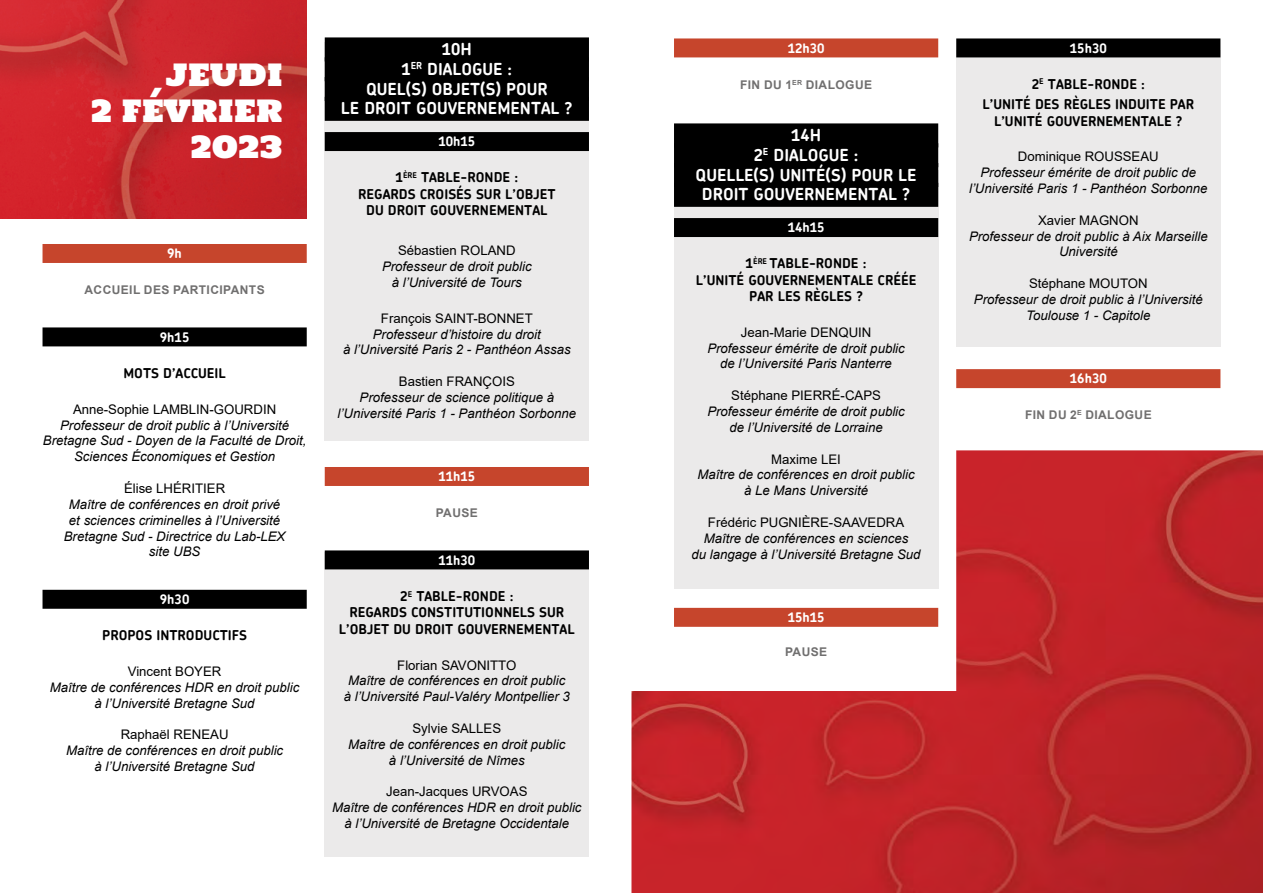
<style>
.page{position:relative;width:1263px;height:893px;background:#fff}
.page>*{position:absolute;margin:0;border:0;box-sizing:border-box;transform-origin:0 0}
.t1{font:30px/36px "Holtwood One SC";color:#fff;text-align:right}
.t2{font:700 16.5px/19.8px "Chevin";color:#fff;text-align:center}
.t3{font:700 13.5px/16.2px "Chevin";color:#000;text-align:center}
.t4{font:italic 13.2px/15.9px "Arial";color:#000;text-align:center}
.t5{font:13.2px "Arial";color:#000}
.t6{font:700 13.2px "Chevin";color:#fff}
.t7{font:700 12px "Arial";letter-spacing:.035em;color:#706f6f}
</style>
<div class="page">
<div style="left:674px;top:170px;width:264px;height:419px;background:#ebeaea"></div>
<div style="left:325px;top:43px;width:264px;height:398px;background:#ebeaea"></div>
<div style="left:956px;top:50px;width:264px;height:297px;background:#ebeaea"></div>
<div style="left:325px;top:553px;width:264px;height:304px;background:#ebeaea"></div>
<img style="left:0;top:0;width:307px;height:219px">
<div style="left:43px;top:244px;width:264px;height:19px;background:#c6452c"></div>
<div style="left:43px;top:327px;width:264px;height:19px;background:#000"></div>
<div style="left:43px;top:590px;width:264px;height:19px;background:#000"></div>
<div style="left:325px;top:37px;width:264px;height:24px;background:#000"></div>
<div style="left:325px;top:57px;width:264px;height:24px;background:#000"></div>
<div style="left:325px;top:77px;width:264px;height:24px;background:#000"></div>
<div style="left:325px;top:97px;width:264px;height:24px;background:#000"></div>
<div style="left:325px;top:132px;width:264px;height:19px;background:#000"></div>
<div style="left:325px;top:467px;width:264px;height:19px;background:#c6452c"></div>
<div style="left:325px;top:550px;width:264px;height:19px;background:#000"></div>
<div style="left:674px;top:38px;width:264px;height:19px;background:#c6452c"></div>
<div style="left:674px;top:123px;width:264px;height:24px;background:#000"></div>
<div style="left:674px;top:143px;width:264px;height:24px;background:#000"></div>
<div style="left:674px;top:163px;width:264px;height:24px;background:#000"></div>
<div style="left:674px;top:183px;width:264px;height:24px;background:#000"></div>
<div style="left:674px;top:218px;width:264px;height:19px;background:#000"></div>
<div style="left:956px;top:38px;width:264px;height:19px;background:#000"></div>
<div style="left:956px;top:369px;width:264px;height:19px;background:#c6452c"></div>
<img style="left:631px;top:450px;width:632px;height:443px">
<h1 class="t1" style="left:91px;top:58px;width:193px">JEUDI<br>2 FÉVRIER<br>2023</h1>
<p class="t6" style="left:167px;top:245px;width:16px">9h</p>
<p class="t7" style="left:85px;top:281px;width:182px">ACCUEIL DES PARTICIPANTS</p>
<p class="t6" style="left:160px;top:328px;width:31px">9h15</p>
<p class="t3" style="left:123px;top:365px;width:104px">MOTS D’ACCUEIL</p>
<p class="t5" style="left:73px;top:400px;width:205px">Anne-Sophie LAMBLIN-GOURDIN</p>
<p class="t4" style="left:43px;top:417px;width:265px">Professeur de droit public à l’Université<br>Bretagne Sud - Doyen de la Faculté de Droit,<br>Sciences Économiques et Gestion</p>
<p class="t5" style="left:124px;top:479px;width:103px">Élise LHÉRITIER</p>
<p class="t4" style="left:64px;top:496px;width:223px">Maître de conférences en droit privé et sciences criminelles à l’Université<br>Bretagne Sud - Directrice du Lab-LEX site UBS</p>
<p class="t6" style="left:160px;top:590px;width:31px">9h30</p>
<p class="t3" style="left:102px;top:627px;width:146px">PROPOS INTRODUCTIFS</p>
<p class="t5" style="left:128px;top:662px;width:95px">Vincent BOYER</p>
<p class="t4" style="left:50px;top:679px;width:251px">Maître de conférences HDR en droit public à l’Université Bretagne Sud</p>
<p class="t5" style="left:121px;top:726px;width:109px">Raphaël RENEAU</p>
<p class="t4" style="left:66px;top:743px;width:219px">Maître de conférences en droit public à l’Université Bretagne Sud</p>
<p class="t2" style="left:341px;top:39px;width:233px">10H<br>1<sup>ER</sup> DIALOGUE :<br>QUEL(S) OBJET(S) POUR<br>LE DROIT GOUVERNEMENTAL ?</p>
<p class="t6" style="left:438px;top:133px;width:38px">10h15</p>
<p class="t3" style="left:358px;top:169px;width:199px">1<sup>ÈRE</sup> TABLE-RONDE :<br>REGARDS CROISÉS SUR L’OBJET<br>DU DROIT GOUVERNEMENTAL</p>
<p class="t5" style="left:398px;top:241px;width:119px">Sébastien ROLAND</p>
<p class="t4" style="left:382px;top:258px;width:151px">Professeur de droit public à l’Université de Tours</p>
<p class="t5" style="left:381px;top:309px;width:153px">François SAINT-BONNET</p>
<p class="t4" style="left:343px;top:326px;width:229px">Professeur d’histoire du droit<br>à l’Université Paris 2 - Panthéon Assas</p>
<p class="t5" style="left:399px;top:372px;width:117px">Bastien FRANÇOIS</p>
<p class="t4" style="left:338px;top:389px;width:240px">Professeur de science politique à l’Université Paris 1 - Panthéon Sorbonne</p>
<p class="t6" style="left:438px;top:468px;width:38px">11h15</p>
<p class="t7" style="left:436px;top:504px;width:44px">PAUSE</p>
<p class="t6" style="left:438px;top:551px;width:38px">11h30</p>
<p class="t3" style="left:339px;top:588px;width:237px">2<sup>E</sup> TABLE-RONDE :<br>REGARDS CONSTITUTIONNELS SUR<br>L’OBJET DU DROIT GOUVERNEMENTAL</p>
<p class="t5" style="left:397px;top:656px;width:121px">Florian SAVONITTO</p>
<p class="t4" style="left:344px;top:673px;width:228px">Maître de conférences en droit public à l’Université Paul-Valéry Montpellier 3</p>
<p class="t5" style="left:412px;top:719px;width:90px">Sylvie SALLES</p>
<p class="t4" style="left:348px;top:736px;width:219px">Maître de conférences en droit public à l’Université de Nîmes</p>
<p class="t5" style="left:386px;top:782px;width:143px">Jean-Jacques URVOAS</p>
<p class="t4" style="left:332px;top:800px;width:251px">Maître de conférences HDR en droit public à l’Université de Bretagne Occidentale</p>
<p class="t6" style="left:788px;top:39px;width:38px">12h30</p>
<p class="t7" style="left:740px;top:76px;width:133px">FIN DU 1<sup>ER</sup> DIALOGUE</p>
<p class="t2" style="left:696px;top:125px;width:222px">14H<br>2<sup>E</sup> DIALOGUE :<br>QUELLE(S) UNITÉ(S) POUR LE<br>DROIT GOUVERNEMENTAL ?</p>
<p class="t6" style="left:788px;top:219px;width:38px">14h15</p>
<p class="t3" style="left:696px;top:255px;width:222px">1<sup>ÈRE</sup> TABLE-RONDE :<br>L’UNITÉ GOUVERNEMENTALE CRÉÉE<br>PAR LES RÈGLES ?</p>
<p class="t5" style="left:741px;top:323px;width:132px">Jean-Marie DENQUIN</p>
<p class="t4" style="left:707px;top:340px;width:199px">Professeur émérite de droit public de l’Université Paris Nanterre</p>
<p class="t5" style="left:731px;top:386px;width:151px">Stéphane PIERRÉ-CAPS</p>
<p class="t4" style="left:707px;top:404px;width:199px">Professeur émérite de droit public de l’Université de Lorraine</p>
<p class="t5" style="left:771px;top:450px;width:71px">Maxime LEI</p>
<p class="t4" style="left:697px;top:467px;width:219px">Maître de conférences en droit public à Le Mans Université</p>
<p class="t5" style="left:708px;top:513px;width:198px">Frédéric PUGNIÈRE-SAAVEDRA</p>
<p class="t4" style="left:692px;top:530px;width:230px">Maître de conférences en sciences<br>du langage à l’Université Bretagne Sud</p>
<p class="t6" style="left:788px;top:608px;width:38px">15h15</p>
<p class="t7" style="left:785px;top:644px;width:44px">PAUSE</p>
<p class="t6" style="left:1070px;top:39px;width:38px">15h30</p>
<p class="t3" style="left:982px;top:73px;width:213px;line-height:20.4px">2<sup>E</sup> TABLE-RONDE :<br>L’UNITÉ DES RÈGLES INDUITE PAR</p>
<p class="t3" style="left:994px;top:112px;width:190px">L’UNITÉ GOUVERNEMENTALE ?</p>
<p class="t5" style="left:1018px;top:148px;width:142px">Dominique ROUSSEAU</p>
<p class="t4" style="left:969px;top:165px;width:240px">Professeur émérite de droit public de l’Université Paris 1 - Panthéon Sorbonne</p>
<p class="t5" style="left:1038px;top:211px;width:102px">Xavier MAGNON</p>
<p class="t4" style="left:969px;top:228px;width:240px">Professeur de droit public à Aix Marseille<br>Université</p>
<p class="t5" style="left:1029px;top:274px;width:120px">Stéphane MOUTON</p>
<p class="t4" style="left:974px;top:292px;width:230px">Professeur de droit public à l’Université<br>Toulouse 1 - Capitole</p>
<p class="t6" style="left:1070px;top:370px;width:38px">16h30</p>
<p class="t7" style="left:1025px;top:406px;width:128px">FIN DU 2<sup>E</sup> DIALOGUE</p>
</div>
